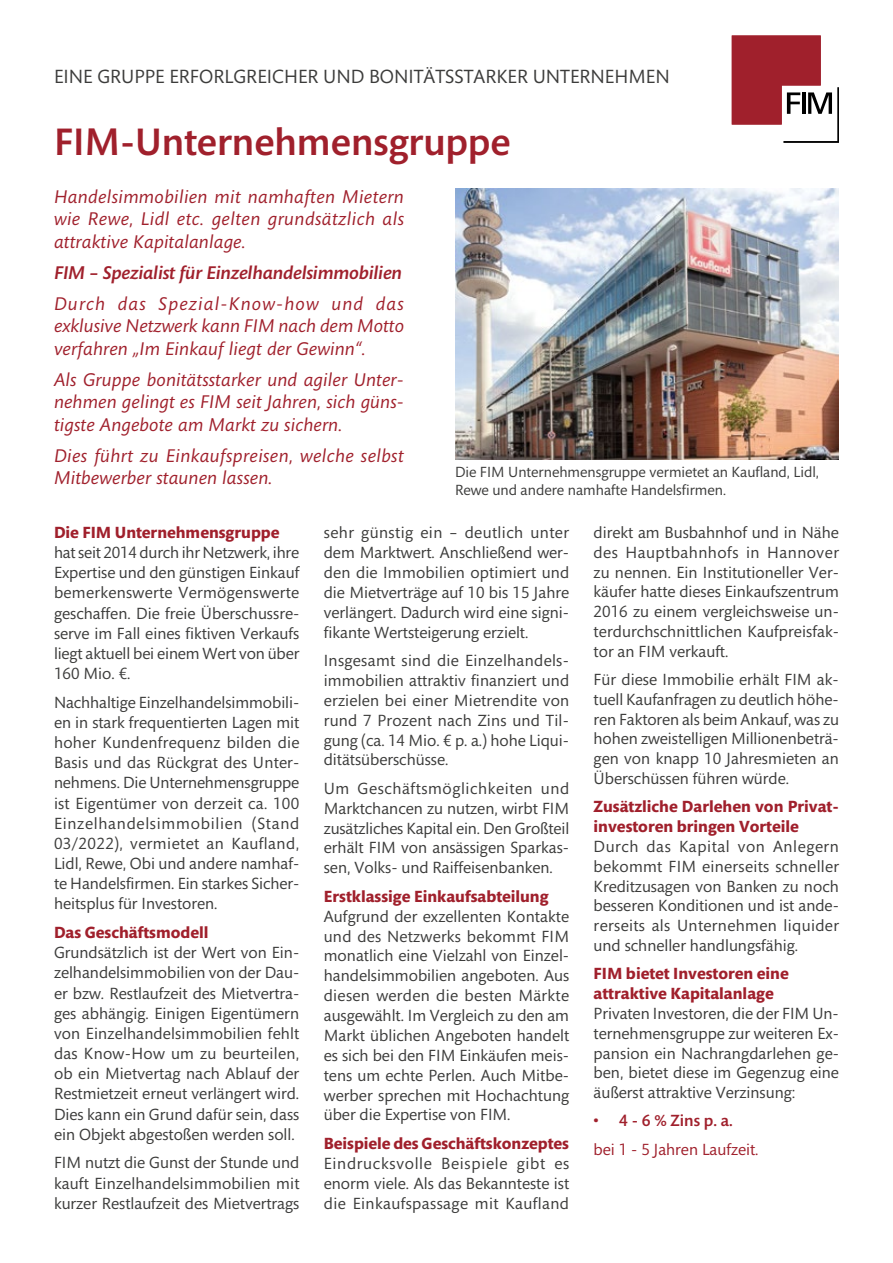
<style>
.page{position:relative;width:893px;height:1263px;background:#fff}
.page>*{position:absolute;margin:0;border:0;box-sizing:border-box;transform-origin:0 0}
.t1{font:500 39px "Mundo Sans Capital";color:#a0202c}
.t2{font:19.5px "Mundo Sans Capital";color:#3c3c3b}
.t3{font:italic 18.75px/22.5px "Mundo Sans Capital";letter-spacing:.01em;color:#a0202c;text-align:justify}
.t4{font:italic 500 18.75px "Mundo Sans Capital";letter-spacing:-.01em;color:#a0202c}
.t5{font:16.5px/20.1px "Mundo Sans Capital";color:#3c3c3b;text-align:justify}
.t6{font:700 16.5px/19.8px "Mundo Sans Capital";color:#a0202c}
.t7{font:16.5px "Mundo Sans Capital";color:#a0202c}
.t8{font:500 16.5px "Mundo Sans Capital";color:#a0202c}
.t9{font:15px/18px "Mundo Sans Capital";color:#3c3c3b}
</style>
<div class="page">
<svg style="left:732px;top:36px;width:107px;height:107px"></svg>
<img style="left:455px;top:188px;width:384px;height:271px">
<p class="t2" style="left:54px;top:66px;width:617px">EINE GRUPPE ERFORLGREICHER UND BONITÄTSSTARKER UNTERNEHMEN</p>
<h1 class="t1" style="left:54px;top:121px;width:458px">FIM-Unternehmensgruppe</h1>
<p class="t3" style="left:54px;top:186px;width:352px">Handelsimmobilien mit namhaften Mietern wie Rewe, Lidl etc. gelten grundsätzlich als attraktive Kapitalanlage.</p>
<p class="t4" style="left:54px;top:262px;width:350px">FIM – Spezialist für Einzelhandelsimmobilien</p>
<p class="t3" style="left:54px;top:293px;width:351px">Durch das Spezial-Know-how und das exklusive Netzwerk kann FIM nach dem Motto verfahren „Im Einkauf liegt der Gewinn“.</p>
<p class="t3" style="left:54px;top:369px;width:351px">Als Gruppe bonitätsstarker und agiler Unter&shy;nehmen gelingt es FIM seit Jahren, sich güns&shy;tigste Angebote am Markt zu sichern.</p>
<p class="t3" style="left:54px;top:445px;width:351px">Dies führt zu Einkaufspreisen, welche selbst<br>Mitbewerber staunen lassen.</p>
<p class="t9" style="left:455px;top:463px;width:366px">Die FIM Unternehmensgruppe vermietet an Kaufland, Lidl,<br>Rewe und andere namhafte Handelsfirmen.</p>
<p class="t6" style="left:54px;top:523px;width:227px">Die FIM Unternehmensgruppe</p>
<p class="t5" style="left:54px;top:543px;width:247px">hat seit 2014 durch ihr Netzwerk, ihre Expertise und den günstigen Einkauf bemerkenswerte Vermögenswerte geschaffen. Die freie Überschussre&shy;serve im Fall eines fiktiven Verkaufs liegt aktuell bei einem Wert von über 160 Mio. €.</p>
<p class="t5" style="left:54px;top:693px;width:247px">Nachhaltige Einzelhandelsimmobili&shy;en in stark frequentierten Lagen mit hoher Kundenfrequenz bilden die Basis und das Rückgrat des Unter&shy;nehmens. Die Unternehmensgruppe ist Eigentümer von derzeit ca. 100<br>Einzelhandelsimmobilien (Stand 03/2022), vermietet an Kaufland, Lidl, Rewe, Obi und andere namhaf&shy;te Handelsfirmen. Ein starkes Sicher&shy;heitsplus für Investoren.</p>
<p class="t6" style="left:54px;top:923px;width:156px">Das Geschäftsmodell</p>
<p class="t5" style="left:54px;top:943px;width:247px">Grundsätzlich ist der Wert von Ein&shy;zelhandelsimmobilien von der Dau&shy;er bzw. Restlaufzeit des Mietvertra&shy;ges abhängig. Einigen Eigentümern von Einzelhandelsimmobilien fehlt das Know-How um zu beurteilen, ob ein Mietvertag nach Ablauf der Restmietzeit erneut verlängert wird.<br>Dies kann ein Grund dafür sein, dass ein Objekt abgestoßen werden soll.</p>
<p class="t5" style="left:54px;top:1153px;width:247px">FIM nutzt die Gunst der Stunde und kauft Einzelhandelsimmobilien mit kurzer Restlaufzeit des Mietvertrags</p>
<p class="t5" style="left:324px;top:523px;width:247px">sehr günstig ein – deutlich unter dem Marktwert. Anschließend wer&shy;den die Immobilien optimiert und die Mietverträge auf 10 bis 15 Jahre verlängert. Dadurch wird eine signi&shy;fikante Wertsteigerung erzielt.</p>
<p class="t5" style="left:324px;top:651px;width:247px;text-align:left">Insgesamt sind die Einzelhandels&shy;immobilien attraktiv finanziert und erzielen bei einer Mietrendite von rund 7 Prozent nach Zins und Til&shy;gung (ca. 14 Mio. € p. a.) hohe Liqui&shy;ditätsüberschüsse.</p>
<p class="t5" style="left:324px;top:779px;width:247px">Um Geschäftsmöglichkeiten und Marktchancen zu nutzen, wirbt FIM zusätzliches Kapital ein. Den Großteil erhält FIM von ansässigen Sparkas&shy;sen, Volks- und Raiffeisenbanken.</p>
<p class="t6" style="left:324px;top:887px;width:226px">Erstklassige Einkaufsabteilung</p>
<p class="t5" style="left:324px;top:906px;width:247px">Aufgrund der exzellenten Kontakte und des Netzwerks bekommt FIM monatlich eine Vielzahl von Einzel&shy;handelsimmobilien angeboten. Aus diesen werden die besten Märkte ausgewählt. Im Vergleich zu den am Markt üblichen Angeboten handelt es sich bei den FIM Einkäufen meis&shy;tens um echte Perlen. Auch Mitbe&shy;werber sprechen mit Hochachtung über die Expertise von FIM.</p>
<p class="t6" style="left:324px;top:1134px;width:247px">Beispiele des Geschäftskonzeptes</p>
<p class="t5" style="left:324px;top:1154px;width:247px">Eindrucksvolle Beispiele gibt es enorm viele. Als das Bekannteste ist die Einkaufspassage mit Kaufland</p>
<p class="t5" style="left:594px;top:523px;width:247px">direkt am Busbahnhof und in Nähe des Hauptbahnhofs in Hannover zu nennen. Ein Institutioneller Ver&shy;käufer hatte dieses Einkaufszentrum 2016 zu einem vergleichsweise un&shy;terdurchschnittlichen Kaufpreisfak&shy;tor an FIM verkauft.</p>
<p class="t5" style="left:594px;top:670px;width:247px">Für diese Immobilie erhält FIM ak&shy;tuell Kaufanfragen zu deutlich höhe&shy;ren Faktoren als beim Ankauf, was zu hohen zweistelligen Millionenbeträ&shy;gen von knapp 10 Jahresmieten an Überschüssen führen würde.</p>
<p class="t6" style="left:594px;top:797px;width:247px">Zusätzliche Darlehen von Privat&shy;investoren bringen Vorteile</p>
<p class="t5" style="left:594px;top:837px;width:247px">Durch das Kapital von Anlegern bekommt FIM einerseits schneller Kreditzusagen von Banken zu noch besseren Konditionen und ist ande&shy;rerseits als Unternehmen liquider und schneller handlungsfähig.</p>
<p class="t6" style="left:594px;top:964px;width:197px">FIM bietet Investoren eine attraktive Kapitalanlage</p>
<p class="t5" style="left:594px;top:1004px;width:247px">Privaten Investoren, die der FIM Un&shy;ternehmensgruppe zur weiteren Ex&shy;pansion ein Nachrangdarlehen ge&shy;ben, bietet diese im Gegenzug eine äußerst attraktive Verzinsung:</p>
<p class="t8" style="left:594px;top:1112px;width:141px">• 4 - 6 % Zins p. a.</p>
<p class="t7" style="left:594px;top:1140px;width:167px">bei 1 - 5 Jahren Laufzeit.</p>
</div>
